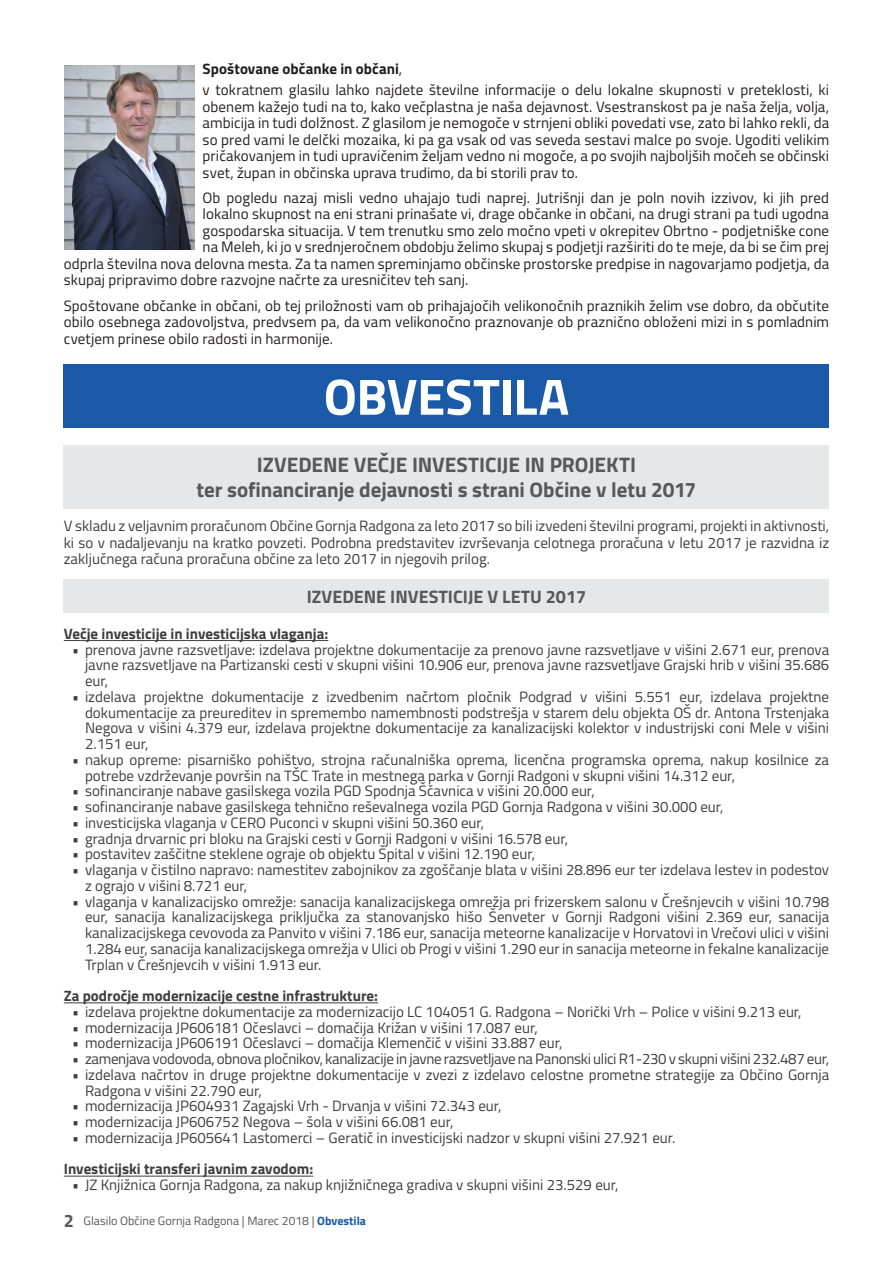
<style>
.page{position:relative;width:893px;height:1263px;background:#fff}
.page>*{position:absolute;margin:0;border:0;box-sizing:border-box;transform-origin:0 0}
.t1{font:700 51px "Titillium";letter-spacing:-.005em;color:#fff}
.t2{font:700 21px/25.2px "Titillium";letter-spacing:-.005em;color:#57585a;text-align:center}
.t3{font:700 18px "Titillium";color:#57585a}
.t4{font:15px/15.8px "Titillium";color:#3e3e3f;text-align:justify}
.t5{font:15px/16.5px "Titillium";letter-spacing:.005em;color:#231f20;text-align:justify}
.t6{font:700 15px "Titillium";color:#3e3e3f}
.t7{font:15px "Titillium";letter-spacing:-.02em;color:#3e3e3f}
.t8{font:12.15px "Titillium";color:#57585a}
.s1{font-weight:700}
.s2{font-weight:700;font-size:12px;color:#1b5aa9}
</style>
<div class="page">
<div style="left:64px;top:364px;width:765px;height:63px;background:#1b5aa9"></div>
<div style="left:64px;top:445px;width:765px;height:64px;background:#e6e7e9"></div>
<div style="left:64px;top:580px;width:765px;height:33px;background:#e6e7e9"></div>
<img style="left:64px;top:65px;width:130px;height:185px">
<hr style="left:64px;top:640px;width:264px;height:1px;background:#3e3e3f">
<hr style="left:64px;top:1002px;width:314px;height:1px;background:#3e3e3f">
<hr style="left:64px;top:1176px;width:249px;height:1px;background:#3e3e3f">
<p class="t5" style="left:203px;top:58px;width:628px;line-height:20.7px"><span class="s1">Spoštovane občanke in občani</span>,<br>v tokratnem glasilu lahko najdete številne informacije o delu lokalne skupnosti v preteklosti, ki</p>
<p class="t5" style="left:203px;top:97px;width:628px">obenem kažejo tudi na to, kako večplastna je naša dejavnost. Vsestranskost pa je naša želja, volja, ambicija in tudi dolžnost. Z glasilom je nemogoče v strnjeni obliki povedati vse, zato bi lahko rekli, da so pred vami le delčki mozaika, ki pa ga vsak od vas seveda sestavi malce po svoje. Ugoditi velikim pričakovanjem in tudi upravičenim željam vedno ni mogoče, a po svojih najboljših močeh se občinski svet, župan in občinska uprava trudimo, da bi storili prav to.</p>
<p class="t5" style="left:203px;top:189px;width:628px">Ob pogledu nazaj misli vedno uhajajo tudi naprej. Jutrišnji dan je poln novih izzivov, ki jih pred</p>
<p class="t5" style="left:203px;top:205px;width:628px">lokalno skupnost na eni strani prinašate vi, drage občanke in občani, na drugi strani pa tudi ugodna</p>
<p class="t5" style="left:203px;top:222px;width:628px">gospodarska situacija. V tem trenutku smo zelo močno vpeti v okrepitev Obrtno - podjetniške cone</p>
<p class="t5" style="left:203px;top:238px;width:628px">na Meleh, ki jo v srednjeročnem obdobju želimo skupaj s podjetji razširiti do te meje, da bi se čim prej</p>
<p class="t5" style="left:64px;top:255px;width:767px">odprla številna nova delovna mesta. Za ta namen spreminjamo občinske prostorske predpise in nagovarjamo podjetja, da</p>
<p class="t5" style="left:64px;top:271px;width:406px">skupaj pripravimo dobre razvojne načrte za uresničitev teh sanj.</p>
<p class="t5" style="left:64px;top:296px;width:767px">Spoštovane občanke in občani, ob tej priložnosti vam ob prihajajočih velikonočnih praznikih želim vse dobro, da občutite obilo osebnega zadovoljstva, predvsem pa, da vam velikonočno praznovanje ob praznično obloženi mizi in s pomladnim cvetjem prinese obilo radosti in harmonije.</p>
<h1 class="t1" style="left:324px;top:358px;width:247px">OBVESTILA</h1>
<h2 class="t2" style="left:197px;top:451px;width:501px">IZVEDENE VEČJE INVESTICIJE IN PROJEKTI<br>ter sofinanciranje dejavnosti s strani Občine v letu 2017</h2>
<p class="t4" style="left:64px;top:517px;width:767px;line-height:16.5px">V skladu z veljavnim proračunom Občine Gornja Radgona za leto 2017 so bili izvedeni številni programi, projekti in aktivnosti, ki so v nadaljevanju na kratko povzeti. Podrobna predstavitev izvrševanja celotnega proračuna v letu 2017 je razvidna iz zaključnega računa proračuna občine za leto 2017 in njegovih prilog.</p>
<p class="t3" style="left:307px;top:583px;width:281px">IZVEDENE INVESTICIJE V LETU 2017</p>
<p class="t6" style="left:64px;top:622px;width:266px">Večje investicije in investicijska vlaganja:</p>
<p class="t4" style="left:85px;top:641px;width:746px;text-indent:-13px">• prenova javne razsvetljave: izdelava projektne dokumentacije za prenovo javne razsvetljave v višini 2.671 eur, prenova javne razsvetljave na Partizanski cesti v skupni višini 10.906 eur, prenova javne razsvetljave Grajski hrib v višini 35.686 eur,</p>
<p class="t4" style="left:85px;top:688px;width:746px;text-indent:-13px">• izdelava projektne dokumentacije z izvedbenim načrtom pločnik Podgrad v višini 5.551 eur, izdelava projektne dokumentacije za preureditev in spremembo namembnosti podstrešja v starem delu objekta OŠ dr. Antona Trstenjaka Negova v višini 4.379 eur, izdelava projektne dokumentacije za kanalizacijski kolektor v industrijski coni Mele v višini 2.151 eur,</p>
<p class="t4" style="left:85px;top:751px;width:746px;text-indent:-13px">• nakup opreme: pisarniško pohištvo, strojna računalniška oprema, licenčna programska oprema, nakup kosilnice za potrebe vzdrževanje površin na TŠC Trate in mestnega parka v Gornji Radgoni v skupni višini 14.312 eur,</p>
<p class="t4" style="left:72px;top:782px;width:524px">• sofinanciranje nabave gasilskega vozila PGD Spodnja Ščavnica v višini 20.000 eur,</p>
<p class="t4" style="left:72px;top:798px;width:653px">• sofinanciranje nabave gasilskega tehnično reševalnega vozila PGD Gornja Radgona v višini 30.000 eur,</p>
<p class="t4" style="left:72px;top:814px;width:413px">• investicijska vlaganja v CERO Puconci v skupni višini 50.360 eur,</p>
<p class="t4" style="left:72px;top:830px;width:497px">• gradnja drvarnic pri bloku na Grajski cesti v Gornji Radgoni v višini 16.578 eur,</p>
<p class="t4" style="left:72px;top:845px;width:464px">• postavitev zaščitne steklene ograje ob objektu Špital v višini 12.190 eur,</p>
<p class="t4" style="left:85px;top:861px;width:746px;text-indent:-13px">• vlaganja v čistilno napravo: namestitev zabojnikov za zgoščanje blata v višini 28.896 eur ter izdelava lestev in podestov z ograjo v višini 8.721 eur,</p>
<p class="t4" style="left:85px;top:893px;width:746px;text-indent:-13px">• vlaganja v kanalizacijsko omrežje: sanacija kanalizacijskega omrežja pri frizerskem salonu v Črešnjevcih v višini 10.798 eur, sanacija kanalizacijskega priključka za stanovanjsko hišo Šenveter v Gornji Radgoni višini 2.369 eur, sanacija kanalizacijskega cevovoda za Panvito v višini 7.186 eur, sanacija meteorne kanalizacije v Horvatovi in Vrečovi ulici v višini 1.284 eur, sanacija kanalizacijskega omrežja v Ulici ob Progi v višini 1.290 eur in sanacija meteorne in fekalne kanalizacije Trplan v Črešnjevcih v višini 1.913 eur.</p>
<p class="t6" style="left:64px;top:984px;width:316px">Za področje modernizacije cestne infrastrukture:</p>
<p class="t4" style="left:72px;top:1003px;width:731px">• izdelava projektne dokumentacije za modernizacijo LC 104051 G. Radgona – Norički Vrh – Police v višini 9.213 eur,</p>
<p class="t4" style="left:72px;top:1019px;width:467px">• modernizacija JP606181 Očeslavci – domačija Križan v višini 17.087 eur,</p>
<p class="t4" style="left:72px;top:1034px;width:492px">• modernizacija JP606191 Očeslavci – domačija Klemenčič v višini 33.887 eur,</p>
<p class="t7" style="left:72px;top:1048px;width:758px">• zamenjava vodovoda, obnova pločnikov, kanalizacije in javne razsvetljave na Panonski ulici R1-230 v skupni višini 232.487 eur,</p>
<p class="t4" style="left:85px;top:1066px;width:746px;text-indent:-13px">• izdelava načrtov in druge projektne dokumentacije v zvezi z izdelavo celostne prometne strategije za Občino Gornja<br>Radgona v višini 22.790 eur,</p>
<p class="t4" style="left:72px;top:1097px;width:431px">• modernizacija JP604931 Zagajski Vrh - Drvanja v višini 72.343 eur,</p>
<p class="t4" style="left:72px;top:1113px;width:383px">• modernizacija JP606752 Negova – šola v višini 66.081 eur,</p>
<p class="t4" style="left:72px;top:1129px;width:605px">• modernizacija JP605641 Lastomerci – Geratič in investicijski nadzor v skupni višini 27.921 eur.</p>
<p class="t6" style="left:64px;top:1158px;width:251px">Investicijski transferi javnim zavodom:</p>
<p class="t4" style="left:72px;top:1176px;width:548px">• JZ Knjižnica Gornja Radgona, za nakup knjižničnega gradiva v skupni višini 23.529 eur,</p>
<p class="t3" style="left:64px;top:1206px;width:12px">2</p>
<p class="t8" style="left:84px;top:1211px;width:284px">Glasilo Občine Gornja Radgona | Marec 2018 | <span class="s2">Obvestila</span></p>
</div>
